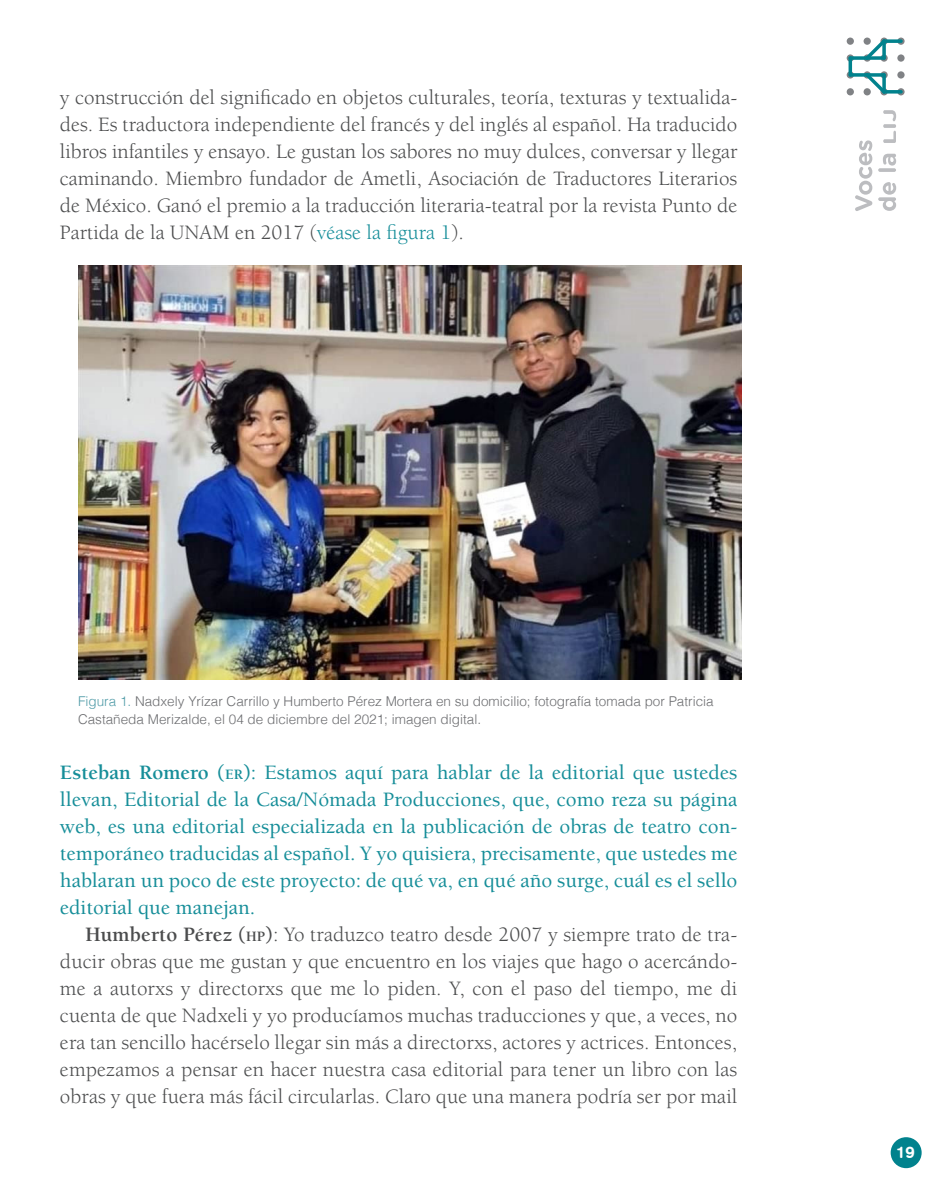
<style>
.page{position:relative;width:936px;height:1191px;background:#fff}
.page>*{position:absolute;margin:0;border:0;box-sizing:border-box;transform-origin:0 0}
.TXT{font:21px/27px "Berkeley Std";color:#4b4c4d;text-align:justify}
.Preguntas_entrevista{font:500 21px/27px "Berkeley Std";color:#168e99;text-align:justify}
.t1{font:16.5px "Swiss 721 BT Bold Rounded";color:#fff}
.pie_foto{font:300 13.5px/18px "Helvetica";color:#6c6d70}
.s1{color:#168e99}
.s2{color:#519ca8}
.s3{font-weight:700}
.s4{font-weight:700;font-size:14.7px}
</style>
<div class="page">
<div style="left:890px;top:1137px;width:31px;height:31px;background:#01828d;border-radius:50%"></div>
<svg style="left:878px;top:182px;width:18px;height:29px"></svg>
<hr style="left:878px;top:168px;width:18px;height:4px;background:#bcbdc0;border-radius:2px">
<svg style="left:883px;top:154px;width:13px;height:12px"></svg>
<svg style="left:883px;top:131px;width:12px;height:12px"></svg>
<hr style="left:883px;top:124px;width:13px;height:4px;background:#bcbdc0;border-radius:2px">
<svg style="left:883px;top:110px;width:13px;height:11px"></svg>
<svg style="left:855px;top:140px;width:17px;height:71px"></svg>
<div style="left:846px;top:38px;width:7px;height:7px;background:#808285;border-radius:50%"></div>
<svg style="left:846px;top:54px;width:7px;height:8px"></svg>
<svg style="left:846px;top:71px;width:7px;height:8px"></svg>
<div style="left:846px;top:88px;width:7px;height:7px;background:#808285;border-radius:50%"></div>
<div style="left:880px;top:38px;width:7px;height:7px;background:#14828b;border-radius:50%"></div>
<svg style="left:880px;top:54px;width:7px;height:8px"></svg>
<svg style="left:880px;top:71px;width:7px;height:8px"></svg>
<div style="left:880px;top:88px;width:7px;height:7px;background:#14828b;border-radius:50%"></div>
<svg style="left:897px;top:38px;width:7px;height:7px"></svg>
<div style="left:897px;top:54px;width:7px;height:8px;background:#808285;border-radius:50%"></div>
<div style="left:897px;top:71px;width:7px;height:8px;background:#808285;border-radius:50%"></div>
<svg style="left:897px;top:88px;width:7px;height:7px"></svg>
<svg style="left:865px;top:39px;width:17px;height:17px"></svg>
<svg style="left:848px;top:56px;width:4px;height:21px"></svg>
<hr style="left:882px;top:39px;width:3px;height:21px;background:#01828d;border-radius:2px">
<svg style="left:848px;top:56px;width:20px;height:4px"></svg>
<svg style="left:882px;top:39px;width:20px;height:4px"></svg>
<svg style="left:865px;top:56px;width:20px;height:4px"></svg>
<svg style="left:865px;top:73px;width:20px;height:21px"></svg>
<svg style="left:848px;top:73px;width:20px;height:4px"></svg>
<svg style="left:882px;top:90px;width:20px;height:4px"></svg>
<img style="left:79px;top:266px;width:663px;height:413px">
<p class="TXT" style="left:60px;top:84px;width:679px">y construcción del significado en objetos culturales, teoría, texturas y textualida&shy;des. Es traductora independiente del francés y del inglés al español. Ha traducido libros infantiles y ensayo. Le gustan los sabores no muy dulces, conversar y llegar caminando. Miembro fundador de Ametli, Asociación de Traductores Literarios de México. Ganó el premio a la traducción literaria-teatral por la revista Punto de Partida de la UNAM en 2017 (<span class="s1">véase la figura 1</span>).</p>
<p class="pie_foto" style="left:78px;top:691px;width:637px"><span class="s2">Figura 1.</span> Nadxely Yrízar Carrillo y Humberto Pérez Mortera en su domicilio; fotografía tomada por Patricia<br>Castañeda Merizalde, el 04 de diciembre del 2021; imagen digital.</p>
<p class="Preguntas_entrevista" style="left:60px;top:759px;width:679px"><span class="s3">Esteban Romero (</span><span class="s4">er</span><span class="s3">)</span>: Estamos aquí para hablar de la editorial que ustedes llevan, Editorial de la Casa/Nómada Producciones, que, como reza su página web, es una editorial especializada en la publicación de obras de teatro con&shy;temporáneo traducidas al español. Y yo quisiera, precisamente, que ustedes me hablaran un poco de este proyecto: de qué va, en qué año surge, cuál es el sello editorial que manejan.</p>
<p class="TXT" style="left:60px;top:921px;width:678px;text-indent:26px"><span class="s3">Humberto Pérez (</span><span class="s4">hp</span><span class="s3">)</span>: Yo traduzco teatro desde 2007 y siempre trato de tra&shy;ducir obras que me gustan y que encuentro en los viajes que hago o acercándo&shy;me a autorxs y directorxs que me lo piden. Y, con el paso del tiempo, me di cuenta de que Nadxeli y yo producíamos muchas traducciones y que, a veces, no era tan sencillo hacérselo llegar sin más a directorxs, actores y actrices. Entonces, empezamos a pensar en hacer nuestra casa editorial para tener un libro con las obras y que fuera más fácil circularlas. Claro que una manera podría ser por mail</p>
<p class="t1" style="left:895px;top:1141px;width:20px">19</p>
</div>
